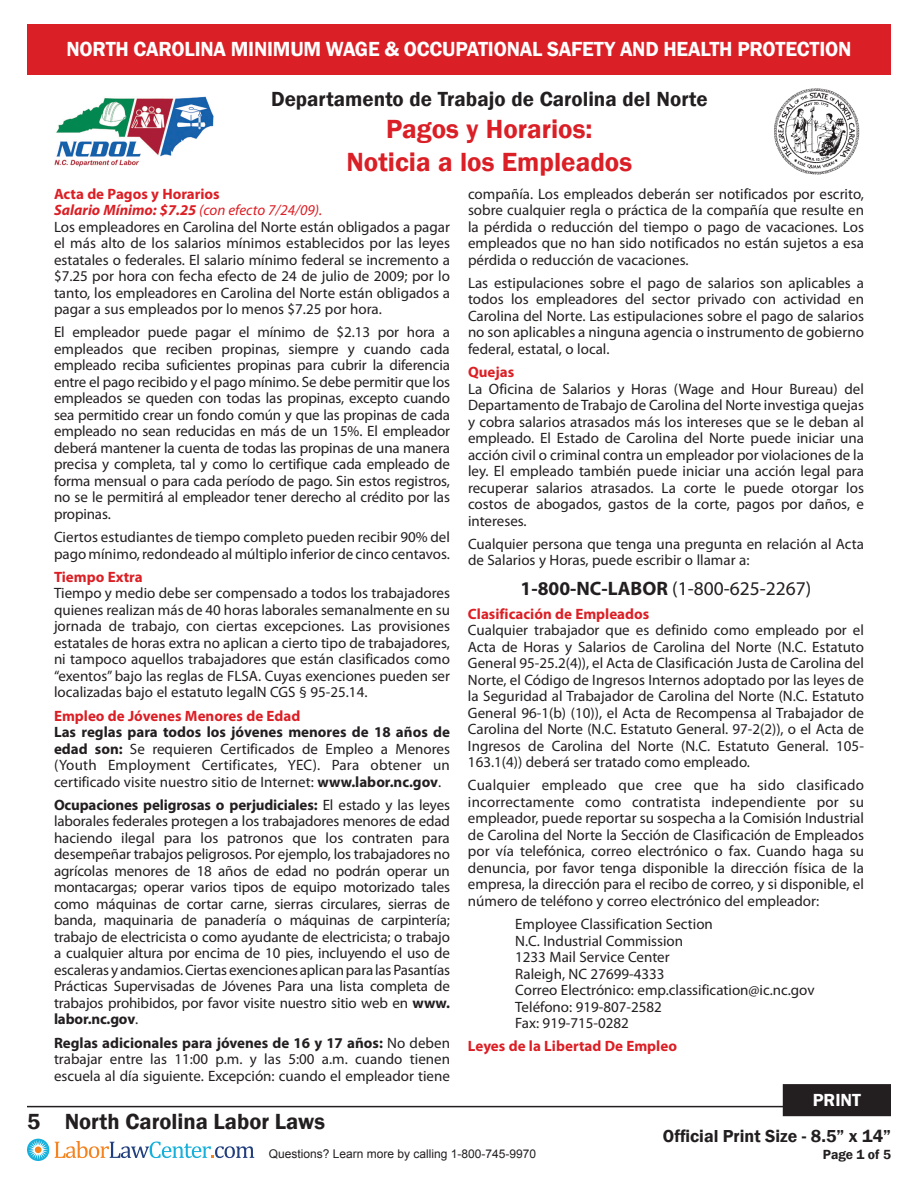
<style>
.page{position:relative;width:918px;height:1188px;background:#fff}
.page>*{position:absolute;margin:0;border:0;box-sizing:border-box;transform-origin:0 0}
.t1{font:600 27px "Franklin Gothic";color:#da1f26}
.t2{font:600 22.5px "Franklin Gothic";color:#231f20}
.t3{font:600 21px "Franklin Gothic";letter-spacing:-.01em;color:#fff}
.t4{font:600 21px "Franklin Gothic";color:#231f20}
.t5{font:19.5px "Myriad Pro";color:#231f20}
.t6{font:600 18px "Franklin Gothic";color:#fff}
.t7{font:600 17.85px "Franklin Gothic";color:#231f20}
.t8{font:15px/16.5px "Myriad Pro";color:#231f20;text-align:justify}
.t9{font:700 15px "Myriad Pro";color:#db1f25}
.t10{font:italic 700 15px "Myriad Pro";color:#db1f25}
.t11{font:600 13.65px "Franklin Gothic";color:#231f20}
.t12{font:12px "Arial";color:#231f20}
.s1{font-weight:400}
.s2{font-weight:700}
</style>
<div class="page">
<hr style="left:27px;top:1106px;width:864px;height:1px;background:#231f20">
<svg style="left:27px;top:1139px;width:22px;height:22px"></svg>
<div style="left:35px;top:1146px;width:7px;height:7px;background:#f58320;border-radius:50%"></div>
<svg style="left:55px;top:1141px;width:199px;height:17px"></svg>
<div style="left:784px;top:1086px;width:106px;height:29px;background:#231f20"></div>
<div style="left:783px;top:1084px;width:108px;height:32px;border:3px solid #231f20"></div>
<div style="left:27px;top:24px;width:864px;height:50px;background:#da1f26"></div>
<img style="left:774px;top:88px;width:86px;height:87px">
<img style="left:54px;top:96px;width:159px;height:71px">
<p class="t3" style="left:66px;top:36px;width:787px">NORTH CAROLINA MINIMUM WAGE &amp; OCCUPATIONAL SAFETY AND HEALTH PROTECTION</p>
<p class="t4" style="left:271px;top:86px;width:438px">Departamento de Trabajo de Carolina del Norte</p>
<p class="t1" style="left:386px;top:112px;width:208px">Pagos y Horarios:</p>
<p class="t1" style="left:346px;top:145px;width:287px">Noticia a los Empleados</p>
<p class="t9" style="left:54px;top:184px;width:167px">Acta de Pagos y Horarios</p>
<p class="t10" style="left:54px;top:200px;width:270px">Salario Mínimo: $7.25 <span class="s1">(con efecto 7/24/09).</span></p>
<p class="t8" style="left:54px;top:218px;width:398px">Los empleadores en Carolina del Norte están obligados a pagar el más alto de los salarios mínimos establecidos por las leyes estatales o federales. El salario mínimo federal se incremento a $7.25 por hora con fecha efecto de 24 de julio de 2009; por lo tanto, los empleadores en Carolina del Norte están obligados a pagar a sus empleados por lo menos $7.25 por hora.</p>
<p class="t8" style="left:54px;top:324px;width:398px">El empleador puede pagar el mínimo de $2.13 por hora a empleados que reciben propinas, siempre y cuando cada empleado reciba suficientes propinas para cubrir la diferencia entre el pago recibido y el pago mínimo. Se debe permitir que los empleados se queden con todas las propinas, excepto cuando sea permitido crear un fondo común y que las propinas de cada empleado no sean reducidas en más de un 15%. El empleador deberá mantener la cuenta de todas las propinas de una manera precisa y completa, tal y como lo certifique cada empleado de forma mensual o para cada período de pago. Sin estos registros, no se le permitirá al empleador tener derecho al crédito por las propinas.</p>
<p class="t8" style="left:54px;top:529px;width:398px">Ciertos estudiantes de tiempo completo pueden recibir 90% del pago mínimo, redondeado al múltiplo inferior de cinco centavos.</p>
<p class="t9" style="left:54px;top:567px;width:90px">Tiempo Extra</p>
<p class="t8" style="left:54px;top:585px;width:398px">Tiempo y medio debe ser compensado a todos los trabajadores quienes realizan más de 40 horas laborales semanalmente en su jornada de trabajo, con ciertas excepciones. Las provisiones estatales de horas extra no aplican a cierto tipo de trabajadores, ni tampoco aquellos trabajadores que están clasificados como “exentos” bajo las reglas de FLSA. Cuyas exenciones pueden ser localizadas bajo el estatuto legalN CGS § 95-25.14.</p>
<p class="t9" style="left:54px;top:706px;width:248px">Empleo de Jóvenes Menores de Edad</p>
<p class="t8" style="left:54px;top:724px;width:398px"><span class="s2">Las reglas para todos los jóvenes menores de 18 años de edad son:</span> Se requieren Certificados de Empleo a Menores (Youth Employment Certificates, YEC). Para obtener un certificado visite nuestro sitio de Internet: <span class="s2">www.labor.nc.gov</span>.</p>
<p class="t8" style="left:54px;top:796px;width:398px"><span class="s2">Ocupaciones peligrosas o perjudiciales:</span> El estado y las leyes laborales federales protegen a los trabajadores menores de edad haciendo ilegal para los patronos que los contraten para desempeñar trabajos peligrosos. Por ejemplo, los trabajadores no agrícolas menores de 18 años de edad no podrán operar un montacargas; operar varios tipos de equipo motorizado tales como máquinas de cortar carne, sierras circulares, sierras de banda, maquinaria de panadería o máquinas de carpintería; trabajo de electricista o como ayudante de electricista; o trabajo a cualquier altura por encima de 10 pies, incluyendo el uso de escaleras y andamios. Ciertas exenciones aplican para las Pasantías Prácticas Supervisadas de Jóvenes Para una lista completa de trabajos prohibidos, por favor visite nuestro sitio web en <span class="s2">www. labor.nc.gov</span>.</p>
<p class="t8" style="left:54px;top:1034px;width:398px"><span class="s2">Reglas adicionales para jóvenes de 16 y 17 años:</span> No deben trabajar entre las 11:00 p.m. y las 5:00 a.m. cuando tienen escuela al día siguiente. Excepción: cuando el empleador tiene</p>
<p class="t8" style="left:468px;top:185px;width:398px">compañía. Los empleados deberán ser notificados por escrito, sobre cualquier regla o práctica de la compañía que resulte en la pérdida o reducción del tiempo o pago de vacaciones. Los empleados que no han sido notificados no están sujetos a esa pérdida o reducción de vacaciones.</p>
<p class="t8" style="left:468px;top:274px;width:398px">Las estipulaciones sobre el pago de salarios son aplicables a todos los empleadores del sector privado con actividad en Carolina del Norte. Las estipulaciones sobre el pago de salarios no son aplicables a ninguna agencia o instrumento de gobierno federal, estatal, o local.</p>
<p class="t9" style="left:468px;top:362px;width:48px">Quejas</p>
<p class="t8" style="left:468px;top:380px;width:398px">La Oficina de Salarios y Horas (Wage and Hour Bureau) del Departamento de Trabajo de Carolina del Norte investiga quejas y cobra salarios atrasados más los intereses que se le deban al empleado. El Estado de Carolina del Norte puede iniciar una acción civil o criminal contra un empleador por violaciones de la ley. El empleado también puede iniciar una acción legal para recuperar salarios atrasados. La corte le puede otorgar los costos de abogados, gastos de la corte, pagos por daños, e intereses.</p>
<p class="t8" style="left:468px;top:535px;width:398px">Cualquier persona que tenga una pregunta en relación al Acta de Salarios y Horas, puede escribir o llamar a:</p>
<p class="t5" style="left:521px;top:577px;width:292px"><span class="s2">1-800-NC-LABOR</span> (1-800-625-2267)</p>
<p class="t9" style="left:468px;top:604px;width:183px">Clasificación de Empleados</p>
<p class="t8" style="left:468px;top:622px;width:398px">Cualquier trabajador que es definido como empleado por el Acta de Horas y Salarios de Carolina del Norte (N.C. Estatuto General 95-25.2(4)), el Acta de Clasificación Justa de Carolina del Norte, el Código de Ingresos Internos adoptado por las leyes de la Seguridad al Trabajador de Carolina del Norte (N.C. Estatuto General 96-1(b) (10)), el Acta de Recompensa al Trabajador de Carolina del Norte (N.C. Estatuto General. 97-2(2)), o el Acta de Ingresos de Carolina del Norte (N.C. Estatuto General. 105- 163.1(4)) deberá ser tratado como empleado.</p>
<p class="t8" style="left:468px;top:777px;width:398px">Cualquier empleado que cree que ha sido clasificado incorrectamente como contratista independiente por su empleador, puede reportar su sospecha a la Comisión Industrial de Carolina del Norte la Sección de Clasificación de Empleados por vía telefónica, correo electrónico o fax. Cuando haga su denuncia, por favor tenga disponible la dirección física de la empresa, la dirección para el recibo de correo, y si disponible, el número de teléfono y correo electrónico del empleador:</p>
<p class="t8" style="left:515px;top:916px;width:199px">Employee Classification Section</p>
<p class="t8" style="left:515px;top:932px;width:169px">N.C. Industrial Commission</p>
<p class="t8" style="left:515px;top:949px;width:156px">1233 Mail Service Center</p>
<p class="t8" style="left:515px;top:965px;width:151px">Raleigh, NC 27699-4333</p>
<p class="t8" style="left:515px;top:982px;width:301px">Correo Electrónico: emp.classification@ic.nc.gov</p>
<p class="t8" style="left:515px;top:998px;width:148px">Teléfono: 919-807-2582</p>
<p class="t8" style="left:515px;top:1015px;width:115px">Fax: 919-715-0282</p>
<p class="t9" style="left:468px;top:1037px;width:210px">Leyes de la Libertad De Empleo</p>
<h2 class="t2" style="left:27px;top:1107px;width:300px">5 North Carolina Labor Laws</h2>
<p class="t12" style="left:269px;top:1146px;width:269px">Questions? Learn more by calling 1-800-745-9970</p>
<p class="t6" style="left:813px;top:1089px;width:50px">PRINT</p>
<p class="t7" style="left:663px;top:1125px;width:230px">Official Print Size - 8.5” x 14”</p>
<p class="t11" style="left:823px;top:1146px;width:70px">Page 1 of 5</p>
</div>
